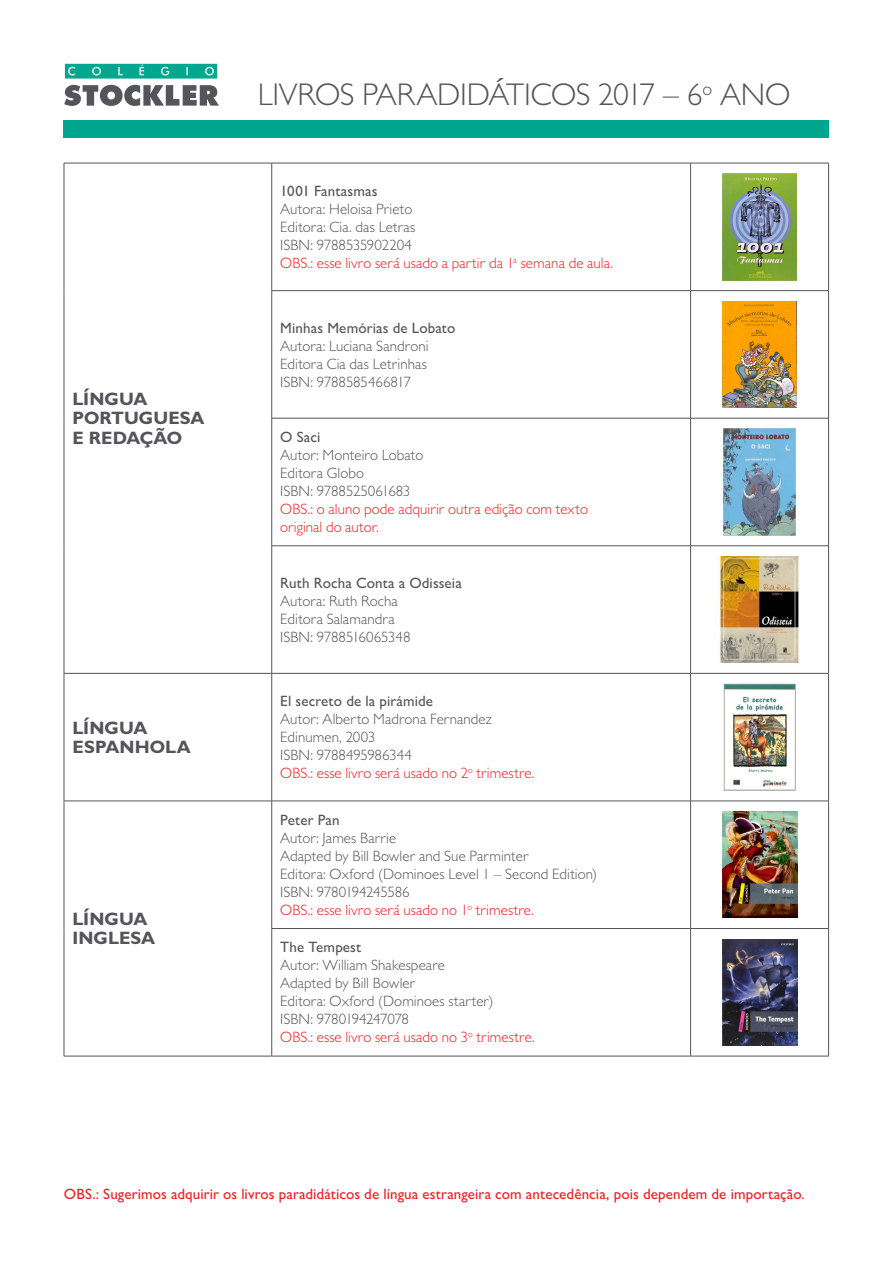
<style>
.page{position:relative;width:893px;height:1263px;background:#fff}
.page>*{position:absolute;margin:0;border:0;box-sizing:border-box;transform-origin:0 0}
.t1{font:300 31.5px "Gill Sans MT Pro";letter-spacing:-.01em;color:#54555a}
.t2{font:700 18px/19.5px "Gill Sans MT Pro";color:#54555a}
.t3{font:700 18px "Gill Sans MT Pro";letter-spacing:-.02em;color:#54555a}
.t4{font:300 15px "Gill Sans MT Pro";letter-spacing:.005em;color:#54555a}
.t5{font:300 15px/18px "Gill Sans MT Pro";letter-spacing:.005em;color:#ee1d23}
.t6{font:500 15px "Gill Sans MT Pro";letter-spacing:.005em;color:#ee1d23}
.t7{font:500 15px "Gill Sans MT Pro";letter-spacing:.01em;color:#54555a}
.t8{font:300 15px "Gill Sans MT Pro";letter-spacing:-.02em;color:#54555a}
.t9{font:300 15px "Gill Sans MT Pro";letter-spacing:-.025em;color:#54555a}
</style>
<div class="page">
<div style="left:64px;top:120px;width:765px;height:17px;background:#00a78f"></div>
<svg style="left:64px;top:85px;width:155px;height:21px"></svg>
<svg style="left:65px;top:64px;width:152px;height:15px;background:#19af99"></svg>
<hr style="left:64px;top:163px;width:208px;height:1px;background:#54555a">
<hr style="left:64px;top:163px;width:1px;height:128px;background:#54555a">
<hr style="left:272px;top:163px;width:419px;height:1px;background:#54555a">
<hr style="left:691px;top:163px;width:138px;height:1px;background:#54555a">
<hr style="left:828px;top:163px;width:1px;height:128px;background:#54555a">
<hr style="left:64px;top:291px;width:1px;height:127px;background:#54555a">
<hr style="left:828px;top:291px;width:1px;height:127px;background:#54555a">
<hr style="left:64px;top:418px;width:1px;height:128px;background:#54555a">
<hr style="left:828px;top:418px;width:1px;height:128px;background:#54555a">
<hr style="left:64px;top:546px;width:1px;height:127px;background:#54555a">
<hr style="left:828px;top:546px;width:1px;height:127px;background:#54555a">
<hr style="left:64px;top:673px;width:208px;height:1px;background:#54555a">
<hr style="left:64px;top:673px;width:1px;height:128px;background:#54555a">
<hr style="left:272px;top:673px;width:419px;height:1px;background:#54555a">
<hr style="left:271px;top:673px;width:1px;height:128px;background:#54555a">
<hr style="left:691px;top:673px;width:138px;height:1px;background:#54555a">
<hr style="left:690px;top:673px;width:1px;height:128px;background:#54555a">
<hr style="left:828px;top:673px;width:1px;height:128px;background:#54555a">
<hr style="left:64px;top:801px;width:208px;height:1px;background:#54555a">
<hr style="left:64px;top:801px;width:1px;height:127px;background:#54555a">
<hr style="left:272px;top:801px;width:419px;height:1px;background:#54555a">
<hr style="left:271px;top:801px;width:1px;height:127px;background:#54555a">
<hr style="left:691px;top:801px;width:138px;height:1px;background:#54555a">
<hr style="left:690px;top:801px;width:1px;height:127px;background:#54555a">
<hr style="left:828px;top:801px;width:1px;height:127px;background:#54555a">
<hr style="left:64px;top:928px;width:1px;height:128px;background:#54555a">
<hr style="left:272px;top:928px;width:419px;height:1px;background:#54555a">
<hr style="left:271px;top:929px;width:1px;height:127px;background:#54555a">
<hr style="left:691px;top:928px;width:138px;height:1px;background:#54555a">
<hr style="left:690px;top:929px;width:1px;height:127px;background:#54555a">
<hr style="left:828px;top:929px;width:1px;height:127px;background:#54555a">
<hr style="left:64px;top:1056px;width:208px;height:1px;background:#54555a">
<hr style="left:272px;top:1056px;width:419px;height:1px;background:#54555a">
<hr style="left:691px;top:1056px;width:138px;height:1px;background:#54555a">
<hr style="left:271px;top:163px;width:1px;height:127px;background:#54555a">
<hr style="left:690px;top:163px;width:1px;height:127px;background:#54555a">
<hr style="left:272px;top:290px;width:419px;height:1px;background:#54555a">
<hr style="left:271px;top:291px;width:1px;height:127px;background:#54555a">
<hr style="left:691px;top:290px;width:137px;height:1px;background:#54555a">
<hr style="left:690px;top:291px;width:1px;height:127px;background:#54555a">
<hr style="left:272px;top:418px;width:419px;height:1px;background:#54555a">
<hr style="left:271px;top:418px;width:1px;height:128px;background:#54555a">
<hr style="left:691px;top:418px;width:137px;height:1px;background:#54555a">
<hr style="left:690px;top:418px;width:1px;height:128px;background:#54555a">
<hr style="left:272px;top:545px;width:419px;height:1px;background:#54555a">
<hr style="left:271px;top:546px;width:1px;height:127px;background:#54555a">
<hr style="left:691px;top:545px;width:137px;height:1px;background:#54555a">
<hr style="left:690px;top:546px;width:1px;height:127px;background:#54555a">
<img style="left:723px;top:174px;width:73px;height:106px">
<img style="left:722px;top:301px;width:75px;height:107px">
<img style="left:723px;top:429px;width:73px;height:106px">
<img style="left:719px;top:556px;width:80px;height:107px">
<img style="left:723px;top:684px;width:73px;height:106px">
<img style="left:722px;top:811px;width:75px;height:107px">
<img style="left:722px;top:939px;width:75px;height:106px">
<p class="t1" style="left:258px;top:76px;width:534px">LIVROS PARADIDÁTICOS 2017 – 6<sup>o</sup> ANO</p>
<p class="t2" style="left:72px;top:389px;width:134px">LÍNGUA<br>PORTUGUESA</p>
<p class="t3" style="left:72px;top:427px;width:111px">E REDAÇÃO</p>
<p class="t2" style="left:72px;top:717px;width:77px">LÍNGUA</p>
<p class="t2" style="left:72px;top:737px;width:120px">ESPANHOLA</p>
<p class="t2" style="left:72px;top:909px;width:77px">LÍNGUA</p>
<p class="t2" style="left:72px;top:928px;width:84px">INGLESA</p>
<p class="t7" style="left:280px;top:182px;width:99px">1001 Fantasmas</p>
<p class="t4" style="left:280px;top:200px;width:134px">Autora: Heloisa Prieto</p>
<p class="t4" style="left:280px;top:218px;width:137px">Editora: Cia. das Letras</p>
<p class="t4" style="left:280px;top:236px;width:133px">ISBN: 9788535902204</p>
<p class="t5" style="left:280px;top:254px;width:334px">OBS.: esse livro será usado a partir da 1<sup>a</sup> semana de aula.</p>
<p class="t7" style="left:280px;top:319px;width:177px">Minhas Memórias de Lobato</p>
<p class="t4" style="left:280px;top:336px;width:150px">Autora: Luciana Sandroni</p>
<p class="t4" style="left:280px;top:354px;width:148px">Editora Cia das Letrinhas</p>
<p class="t4" style="left:280px;top:372px;width:132px">ISBN: 9788585466817</p>
<p class="t7" style="left:280px;top:428px;width:42px">O Saci</p>
<p class="t4" style="left:280px;top:446px;width:145px">Autor: Monteiro Lobato</p>
<p class="t4" style="left:280px;top:464px;width:85px">Editora Globo</p>
<p class="t4" style="left:280px;top:482px;width:132px">ISBN: 9788525061683</p>
<p class="t5" style="left:280px;top:500px;width:309px">OBS.: o aluno pode adquirir outra edição com texto original do autor.</p>
<p class="t7" style="left:280px;top:574px;width:183px">Ruth Rocha Conta a Odisseia</p>
<p class="t4" style="left:280px;top:592px;width:119px">Autora: Ruth Rocha</p>
<p class="t4" style="left:280px;top:610px;width:116px">Editora Salamandra</p>
<p class="t4" style="left:280px;top:628px;width:132px">ISBN: 9788516065348</p>
<p class="t7" style="left:280px;top:692px;width:154px">El secreto de la pirámide</p>
<p class="t4" style="left:280px;top:710px;width:213px">Autor: Alberto Madrona Fernandez</p>
<p class="t4" style="left:280px;top:728px;width:97px">Edinumen, 2003</p>
<p class="t4" style="left:280px;top:746px;width:133px">ISBN: 9788495986344</p>
<p class="t5" style="left:280px;top:764px;width:256px">OBS.: esse livro será usado no 2<sup>o</sup> trimestre.</p>
<p class="t7" style="left:280px;top:811px;width:61px">Peter Pan</p>
<p class="t4" style="left:280px;top:829px;width:118px">Autor: James Barrie</p>
<p class="t4" style="left:280px;top:847px;width:250px">Adapted by Bill Bowler and Sue Parminter</p>
<p class="t4" style="left:280px;top:865px;width:319px">Editora: Oxford (Dominoes Level 1 – Second Edition)</p>
<p class="t8" style="left:280px;top:883px;width:131px">ISBN: 9780194245586</p>
<p class="t5" style="left:280px;top:900px;width:255px">OBS.: esse livro será usado no 1<sup>o</sup> trimestre.</p>
<p class="t7" style="left:280px;top:938px;width:83px">The Tempest</p>
<p class="t4" style="left:280px;top:956px;width:166px">Autor: William Shakespeare</p>
<p class="t4" style="left:280px;top:974px;width:137px">Adapted by Bill Bowler</p>
<p class="t4" style="left:280px;top:992px;width:215px">Editora: Oxford (Dominoes starter)</p>
<p class="t9" style="left:280px;top:1010px;width:130px">ISBN: 9780194247078</p>
<p class="t5" style="left:280px;top:1028px;width:256px">OBS.: esse livro será usado no 3<sup>o</sup> trimestre.</p>
<p class="t6" style="left:64px;top:1185px;width:742px">OBS.: Sugerimos adquirir os livros paradidáticos de língua estrangeira com antecedência, pois dependem de importação.</p>
</div>
